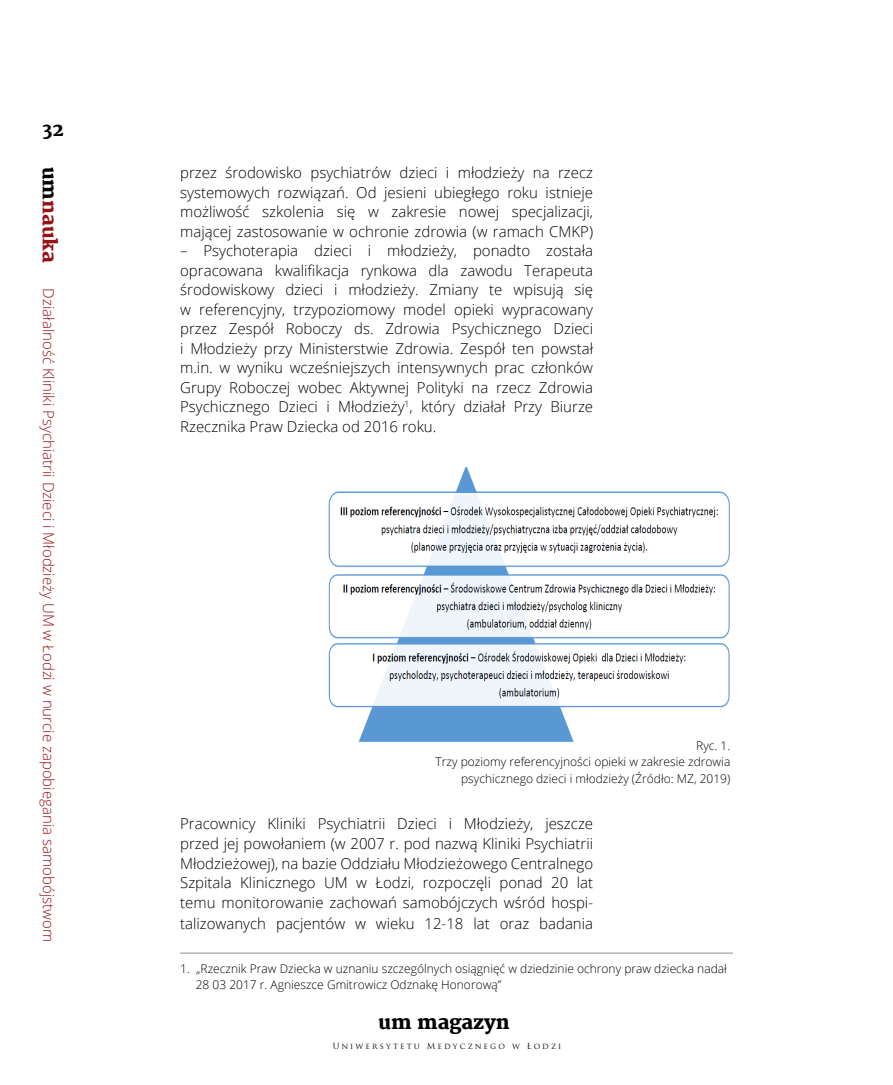
<style>
.page{position:relative;width:893px;height:1085px;background:#fff}
.page>*{position:absolute;margin:0;border:0;box-sizing:border-box;transform-origin:0 0}
.t1{font:800 19.5px "Merriweather";color:#000}
.t2{font:800 19.5px "Merriweather";color:#981317}
.t3{font:800 18.45px "Merriweather";color:#000}
.t4{font:300 15px/19.5px "Open Sans";color:#000;text-align:justify}
.t5{font:300 15px "Open Sans";color:#981317}
.t6{font:300 12px/16.5px "Open Sans";color:#000}
.t7{font:8.25px "Trajan Pro";letter-spacing:.26em;color:#0a0a0b}
.s1{color:#000}
</style>
<div class="page">
<hr style="left:180px;top:952px;width:553px;height:1px;background:#939598">
<img style="left:328px;top:467px;width:402px;height:275px">
<p class="t3" style="left:43px;top:119px;width:23px">32</p>
<h1 class="t2" style="left:61px;top:166px;width:98px;rotate:90deg"><span class="s1">um</span>nauka</h1>
<p class="t5" style="left:59px;top:288px;width:655px;rotate:90deg">Działalność Kliniki Psychiatrii Dzieci i Młodzieży UM w Łodzi w nurcie zapobiegania samobójstwom</p>
<p class="t4" style="left:180px;top:162px;width:414px">przez środowisko psychiatrów dzieci i młodzieży na rzecz systemowych rozwiązań. Od jesieni ubiegłego roku istnieje możliwość szkolenia się w zakresie nowej specjalizacji, mającej zastosowanie w ochronie zdrowia (w ramach CMKP)</p>
<p class="t4" style="left:180px;top:240px;width:414px">– Psychoterapia dzieci i młodzieży, ponadto została opracowana kwalifikacja rynkowa dla zawodu Terapeuta środowiskowy dzieci i młodzieży. Zmiany te wpisują się w referencyjny, trzypoziomowy model opieki wypracowany przez Zespół Roboczy ds. Zdrowia Psychicznego Dzieci i Młodzieży przy Ministerstwie Zdrowia. Zespół ten powstał m.in. w wyniku wcześniejszych intensywnych prac członków Grupy Roboczej wobec Aktywnej Polityki na rzecz Zdrowia Psychicznego Dzieci i Młodzieży<sup>1</sup>, który działał Przy Biurze Rzecznika Praw Dziecka od 2016 roku.</p>
<p class="t6" style="left:436px;top:736px;width:296px;text-align:right">Ryc. 1.<br>Trzy poziomy referencyjności opieki w zakresie zdrowia psychicznego dzieci i młodzieży (Źródło: MZ, 2019)</p>
<p class="t4" style="left:180px;top:813px;width:414px">Pracownicy Kliniki Psychiatrii Dzieci i Młodzieży, jeszcze przed jej powołaniem (w 2007 r. pod nazwą Kliniki Psychiatrii Młodzieżowej), na bazie Oddziału Młodzieżowego Centralnego Szpitala Klinicznego UM w Łodzi, rozpoczęli ponad 20 lat temu monitorowanie zachowań samobójczych wśród hospi-</p>
<p class="t4" style="left:180px;top:913px;width:414px">talizowanych pacjentów w wieku 12-18 lat oraz badania</p>
<p class="t6" style="left:196px;top:959px;width:533px;text-indent:-16px">1. „Rzecznik Praw Dziecka w uznaniu szczególnych osiągnięć w dziedzinie ochrony praw dziecka nadał<br>28 03 2017 r. Agnieszce Gmitrowicz Odznakę Honorową”</p>
<h1 class="t1" style="left:378px;top:1010px;width:133px">um magazyn</h1>
<p class="t7" style="left:333px;top:1040px;width:230px">Uniwersytetu Medycznego w Łodzi</p>
</div>
